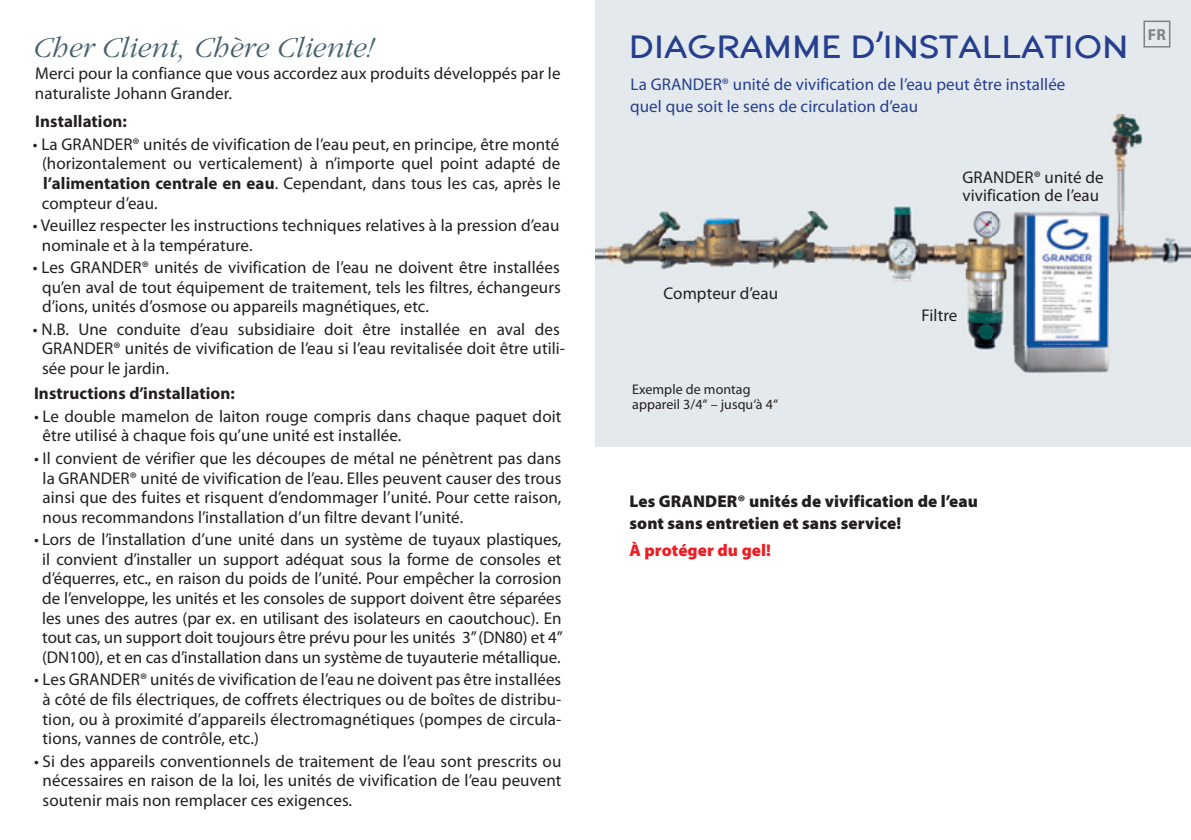
<style>
.page{position:relative;width:1191px;height:840px;background:#fff}
.page>*{position:absolute;margin:0;border:0;box-sizing:border-box;transform-origin:0 0}
.t1{font:32px "Grander";color:#253f8e}
.t2{font:italic 300 30px "Garamond";color:#46616e}
.t3{font:17px/19.6px "Myriad Pro";letter-spacing:.005em;color:#231f20}
.t4{font:17px/22px "Myriad Pro";letter-spacing:.005em;color:#253f8e}
.t5{font:900 17px/22px "Myriad Pro";letter-spacing:.005em;color:#231f20}
.t6{font:700 17px "Myriad Pro";letter-spacing:.005em;color:#231f20}
.t7{font:900 17px "Myriad Pro";letter-spacing:.005em;color:#ee1d23}
.t8{font:700 16px "Myriad Pro";color:#808285}
.t9{font:14px/15px "Myriad Pro";letter-spacing:.005em;color:#231f20}
.s1{font-weight:700}
</style>
<div class="page">
<div style="left:595px;top:0;width:596px;height:446px;background:#e4e9ed"></div>
<img style="left:595px;top:115px;width:596px;height:259px">
<div style="left:1143px;top:21px;width:27px;height:26px;border:2px solid #808285"></div>
<h2 class="t2" style="left:32px;top:32px;width:342px">Cher Client, Chère Cliente!</h2>
<p class="t3" style="left:35px;top:64px;width:527px">Merci pour la confiance que vous accordez aux produits développés par le naturaliste Johann Grander.</p>
<p class="t6" style="left:35px;top:110px;width:93px">Installation:</p>
<p class="t3" style="left:42px;top:134px;width:520px;text-align:justify;text-indent:-9px">• La GRANDER® unités de vivification de l’eau peut, en principe, être monté (horizontalement ou verticalement) à n’importe quel point adapté de <span class="s1">l’alimentation centrale en eau</span>. Cependant, dans tous les cas, après le compteur d’eau.</p>
<p class="t3" style="left:42px;top:216px;width:519px;text-indent:-9px">• Veuillez respecter les instructions techniques relatives à la pression d’eau nominale et à la température.</p>
<p class="t3" style="left:42px;top:258px;width:520px;text-align:justify;text-indent:-9px">• Les GRANDER® unités de vivification de l’eau ne doivent être installées qu’en aval de tout équipement de traitement, tels les filtres, échangeurs d’ions, unités d’osmose ou appareils magnétiques, etc.</p>
<p class="t3" style="left:42px;top:319px;width:524px;text-indent:-9px">• N.B. Une conduite d’eau subsidiaire doit être installée en aval des<br>GRANDER® unités de vivification de l’eau si l’eau revitalisée doit être utili&shy;sée pour le jardin.</p>
<p class="t6" style="left:34px;top:382px;width:202px">Instructions d’installation:</p>
<p class="t3" style="left:43px;top:406px;width:520px;text-indent:-9px">• Le double mamelon de laiton rouge compris dans chaque paquet doit être utilisé à chaque fois qu’une unité est installée.</p>
<p class="t3" style="left:43px;top:448px;width:520px;text-align:justify;text-indent:-9px">• Il convient de vérifier que les découpes de métal ne pénètrent pas dans la GRANDER® unité de vivification de l’eau. Elles peuvent causer des trous ainsi que des fuites et risquent d’endommager l’unité. Pour cette raison, nous recommandons l’installation d’un filtre devant l’unité.</p>
<p class="t3" style="left:34px;top:529px;width:530px;text-align:center">• Lors de l’installation d’une unité dans un système de tuyaux plastiques, il convient d’installer un support adéquat sous la forme de consoles et d’équerres, etc., en raison du poids de l’unité. Pour empêcher la corrosion de l’enveloppe, les unités et les consoles de support doivent être séparées les unes des autres (par ex. en utilisant des isolateurs en caoutchouc). En tout cas, un support doit toujours être prévu pour les unités 3” (DN80) et 4” (DN100), et en cas d’installation dans un système de tuyauterie métallique.</p>
<p class="t3" style="left:43px;top:669px;width:520px;text-align:justify;text-indent:-9px">• Les GRANDER® unités de vivification de l’eau ne doivent pas être installées à côté de fils électriques, de coffrets électriques ou de boîtes de distribu&shy;tion, ou à proximité d’appareils électromagnétiques (pompes de circula&shy;tions, vannes de contrôle, etc.)</p>
<p class="t3" style="left:43px;top:751px;width:520px;text-align:justify;text-indent:-9px">• Si des appareils conventionnels de traitement de l’eau sont prescrits ou nécessaires en raison de la loi, les unités de vivification de l’eau peuvent soutenir mais non remplacer ces exigences.</p>
<h1 class="t1" style="left:629px;top:28px;width:501px">DIAGRAMME D’INSTALLATION</h1>
<p class="t4" style="left:630px;top:74px;width:437px">La GRANDER® unité de vivification de l’eau peut être installée quel que soit le sens de circulation d’eau</p>
<p class="t3" style="left:962px;top:169px;width:143px;line-height:18px">GRANDER® unité de vivification de l’eau</p>
<p class="t8" style="left:1148px;top:24px;width:19px">FR</p>
<p class="t3" style="left:663px;top:284px;width:116px">Compteur d’eau</p>
<p class="t9" style="left:632px;top:381px;width:147px">Exemple de montag appareil 3/4“ – jusqu‘à 4“</p>
<p class="t3" style="left:921px;top:305px;width:37px">Filtre</p>
<p class="t5" style="left:629px;top:489px;width:350px">Les GRANDER® unités de vivification de l’eau sont sans entretien et sans service!</p>
<p class="t7" style="left:629px;top:539px;width:143px">À protéger du gel!</p>
</div>
